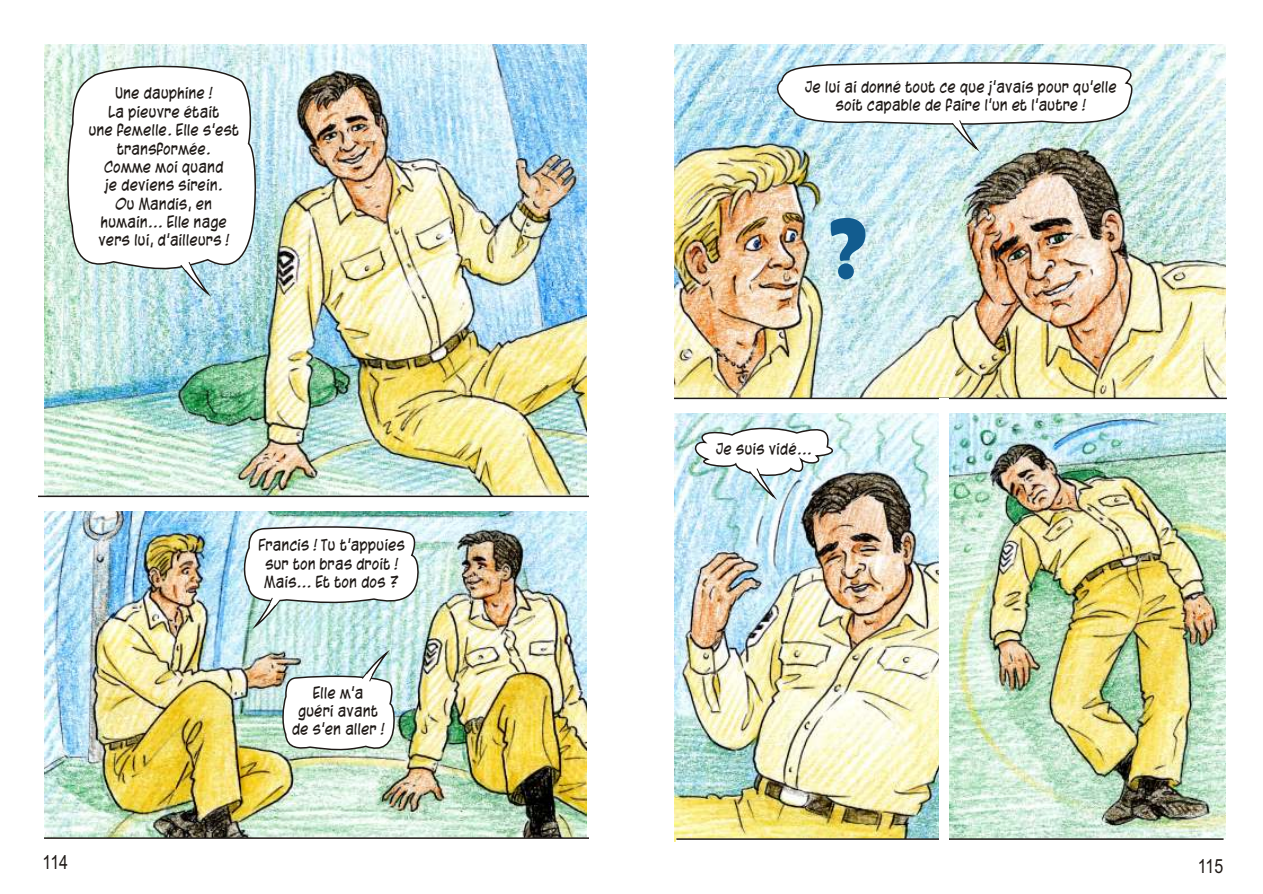
<style>
.page{position:relative;width:1263px;height:894px;background:#fff}
.page>*{position:absolute;margin:0;border:0;box-sizing:border-box;transform-origin:0 0}
.t1{font:700 87.75px "Berlin Sans FB Demi";color:#125c8f}
.t2{font:19.5px "Arial Narrow";letter-spacing:-.03em;color:#1f1a17}
.t3{font:15px/18.3px "Blambot Casual";color:#1f1a17;text-align:center}
</style>
<div class="page">
<img style="left:44px;top:44px;width:543px;height:793px">
<img style="left:675px;top:44px;width:551px;height:798px">
<div style="left:676px;top:839px;width:559px;height:23px;background:#fff"></div>
<hr style="left:676px;top:838px;width:548px;height:2px;background:#1f1a17">
<hr style="left:44px;top:837px;width:547px;height:2px;background:#1f1a17">
<div style="left:35px;top:497px;width:566px;height:13px;background:#fff"></div>
<hr style="left:36px;top:496px;width:553px;height:1px;background:#1f1a17">
<div style="left:673px;top:399px;width:566px;height:14px;background:#fff"></div>
<hr style="left:673px;top:398px;width:554px;height:1px;background:#1f1a17">
<div style="left:589px;top:38px;width:84px;height:822px;background:#fff"></div>
<div style="left:939px;top:399px;width:10px;height:445px;background:#fff"></div>
<svg style="left:772px;top:61px;width:363px;height:94px"></svg>
<img style="left:689px;top:425px;width:148px;height:78px">
<svg style="left:65px;top:62px;width:191px;height:238px"></svg>
<svg style="left:242px;top:524px;width:177px;height:109px"></svg>
<svg style="left:282px;top:647px;width:113px;height:105px"></svg>
<p class="t3" style="left:88px;top:84px;width:152px">Une dauphine !<br>La pieuvre était<br>une femelle. Elle s’est transformée.<br>Comme moi quand<br>je deviens sirein.<br>Ou Mandis, en humain... Elle nage vers lui, d’ailleurs !</p>
<p class="t3" style="left:258px;top:536px;width:148px">Francis ! Tu t’appuies sur ton bras droit !<br>Mais... Et ton dos ?</p>
<p class="t3" style="left:292px;top:684px;width:94px">Elle m’a<br>guéri avant de s’en aller !</p>
<p class="t3" style="left:805px;top:78px;width:313px">Je lui ai donné tout ce que j’avais pour qu’elle soit capable de faire l’un et l’autre !</p>
<h1 class="t1" style="left:830px;top:197px;width:39px">?</h1>
<p class="t3" style="left:716px;top:440px;width:97px">Je suis vidé...</p>
<h2 class="t2" style="left:43px;top:854px;width:27px">114</h2>
<h2 class="t2" style="left:1198px;top:858px;width:27px">115</h2>
</div>
